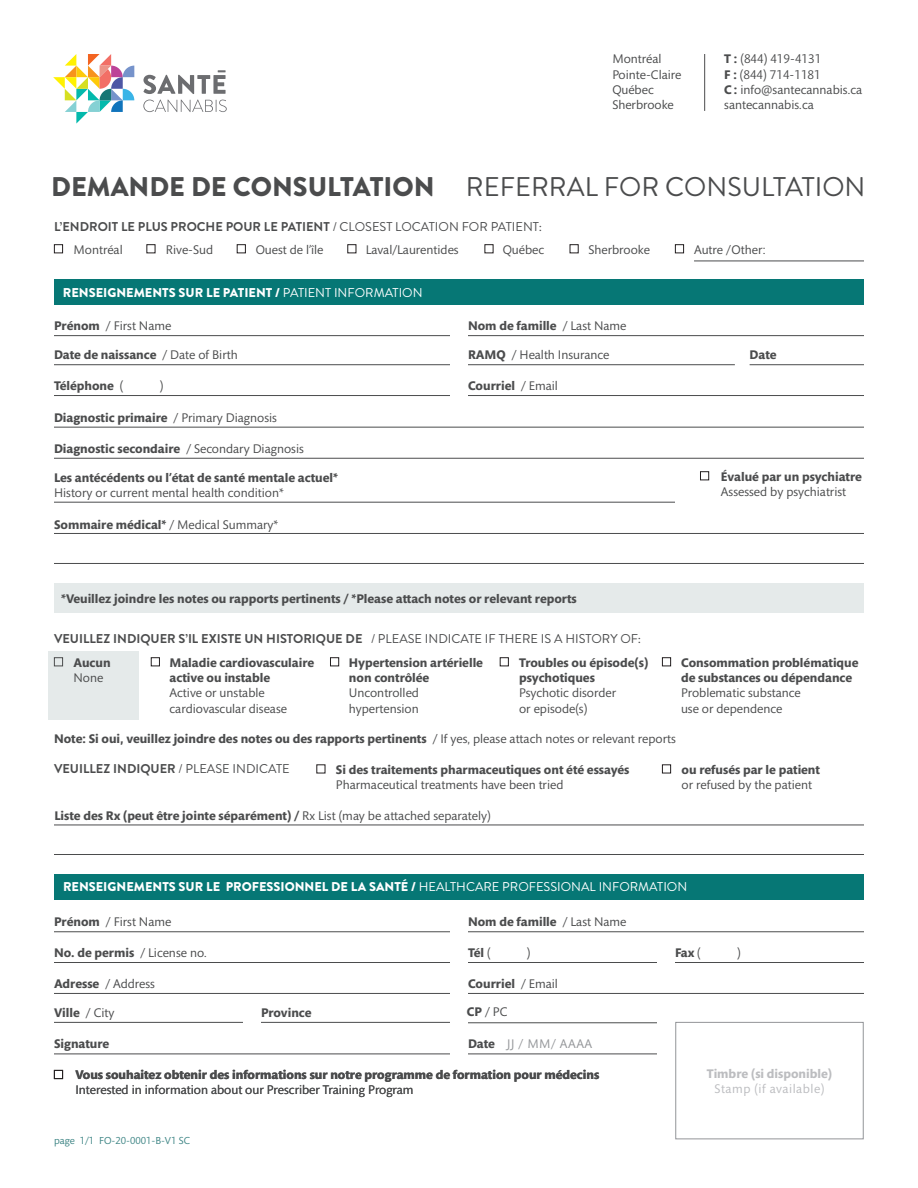
<style>
.page{position:relative;width:918px;height:1188px;background:#fff}
.page>*{position:absolute;margin:0;border:0;box-sizing:border-box;transform-origin:0 0}
.t1{font:27px "Brandon Grotesque";color:#4b4c4d}
.t2{font:900 27px "Brandon Grotesque";color:#4b4c4d}
.t3{font:700 12.75px/15.3px "Mundo Sans Std";color:#4b4c4d}
.t4{font:12.75px/15.3px "Mundo Sans Std";color:#4b4c4d}
.t5{font:700 12.75px "Brandon Grotesque";color:#4b4c4d}
.t6{font:900 12.75px "Brandon Grotesque";color:#fff}
.t7{font:700 12.75px "Mundo Sans Std";color:#bcbdc0}
.t8{font:12.75px "Mundo Sans Std";letter-spacing:.04em;color:#bcbdc0}
.t9{font:12.75px "Mundo Sans Std";letter-spacing:.04em;color:#939598}
.t10{font:10.35px "Mundo Sans Std";color:#3e8585}
.s1{font-weight:700}
.s2{font-weight:400}
.s3{font-weight:700;color:#4b4c4d}
</style>
<div class="page">
<div style="left:48px;top:652px;width:91px;height:68px;background:#e5eaea"></div>
<div style="left:54px;top:583px;width:810px;height:30px;background:#e5eaea"></div>
<div style="left:54px;top:279px;width:810px;height:26px;background:#067775"></div>
<div style="left:54px;top:874px;width:810px;height:26px;background:#067775"></div>
<div style="left:675px;top:244px;width:9px;height:9px;border:1px solid #231f20"></div>
<div style="left:700px;top:471px;width:9px;height:9px;border:1px solid #231f20"></div>
<div style="left:662px;top:764px;width:9px;height:9px;border:1px solid #231f20"></div>
<hr style="left:694px;top:261px;width:170px;height:1px;background:#4b4c4d">
<hr style="left:54px;top:335px;width:396px;height:1px;background:#4b4c4d">
<hr style="left:54px;top:364px;width:396px;height:1px;background:#4b4c4d">
<hr style="left:54px;top:395px;width:396px;height:1px;background:#4b4c4d">
<hr style="left:54px;top:427px;width:810px;height:1px;background:#4b4c4d">
<hr style="left:54px;top:458px;width:810px;height:1px;background:#4b4c4d">
<hr style="left:54px;top:502px;width:621px;height:1px;background:#4b4c4d">
<hr style="left:54px;top:533px;width:810px;height:1px;background:#4b4c4d">
<hr style="left:54px;top:563px;width:810px;height:1px;background:#4b4c4d">
<hr style="left:54px;top:825px;width:810px;height:1px;background:#4b4c4d">
<hr style="left:54px;top:854px;width:810px;height:1px;background:#4b4c4d">
<hr style="left:468px;top:335px;width:396px;height:1px;background:#4b4c4d">
<hr style="left:468px;top:364px;width:267px;height:1px;background:#4b4c4d">
<hr style="left:750px;top:364px;width:114px;height:1px;background:#4b4c4d">
<hr style="left:468px;top:395px;width:396px;height:1px;background:#4b4c4d">
<div style="left:662px;top:657px;width:9px;height:9px;border:1px solid #231f20"></div>
<div style="left:500px;top:657px;width:9px;height:9px;border:1px solid #231f20"></div>
<div style="left:330px;top:657px;width:9px;height:9px;border:1px solid #231f20"></div>
<div style="left:54px;top:657px;width:9px;height:9px;border:1px solid #4b4c4d"></div>
<div style="left:151px;top:657px;width:9px;height:9px;border:1px solid #231f20"></div>
<hr style="left:54px;top:931px;width:396px;height:1px;background:#4b4c4d">
<hr style="left:54px;top:962px;width:396px;height:1px;background:#4b4c4d">
<hr style="left:54px;top:993px;width:396px;height:1px;background:#4b4c4d">
<hr style="left:54px;top:1022px;width:189px;height:1px;background:#4b4c4d">
<hr style="left:261px;top:1022px;width:189px;height:1px;background:#4b4c4d">
<hr style="left:54px;top:1054px;width:396px;height:1px;background:#4b4c4d">
<hr style="left:468px;top:1054px;width:189px;height:1px;background:#4b4c4d">
<hr style="left:468px;top:931px;width:396px;height:1px;background:#4b4c4d">
<hr style="left:468px;top:962px;width:189px;height:1px;background:#4b4c4d">
<hr style="left:675px;top:962px;width:189px;height:1px;background:#4b4c4d">
<hr style="left:468px;top:993px;width:396px;height:1px;background:#4b4c4d">
<hr style="left:468px;top:1022px;width:189px;height:1px;background:#4b4c4d">
<div style="left:54px;top:244px;width:9px;height:9px;border:1px solid #231f20"></div>
<div style="left:146px;top:244px;width:9px;height:9px;border:1px solid #231f20"></div>
<div style="left:237px;top:244px;width:9px;height:9px;border:1px solid #231f20"></div>
<div style="left:347px;top:244px;width:9px;height:9px;border:1px solid #231f20"></div>
<div style="left:485px;top:244px;width:8px;height:9px;border:1px solid #231f20"></div>
<div style="left:570px;top:244px;width:9px;height:9px;border:1px solid #231f20"></div>
<div style="left:675px;top:1022px;width:189px;height:117px;border:1px solid #939598"></div>
<div style="left:54px;top:1070px;width:9px;height:9px;border:1px solid #231f20"></div>
<svg style="left:143px;top:70px;width:84px;height:42px"></svg>
<svg style="left:53px;top:54px;width:81px;height:70px"></svg>
<hr style="left:704px;top:54px;width:1px;height:57px;background:#4b4c4d">
<p class="t4" style="left:612px;top:52px;width:71px">Montréal<br>Pointe-Claire<br>Québec<br>Sherbrooke</p>
<p class="t4" style="left:724px;top:52px;width:139px"><span class="s1">T :</span> (844) 419-4131<br><span class="s1">F :</span> (844) 714-1181<br><span class="s1">C :</span> info@santecannabis.ca santecannabis.ca</p>
<h1 class="t2" style="left:51px;top:168px;width:385px">DEMANDE DE CONSULTATION</h1>
<p class="t5" style="left:54px;top:218px;width:490px">L’ENDROIT LE PLUS PROCHE POUR LE PATIENT <span class="s2">/ CLOSEST LOCATION FOR PATIENT:</span></p>
<h1 class="t1" style="left:466px;top:168px;width:401px">REFERRAL FOR CONSULTATION</h1>
<p class="t4" style="left:74px;top:242px;width:51px">Montréal</p>
<p class="t4" style="left:166px;top:242px;width:49px">Rive-Sud</p>
<p class="t4" style="left:256px;top:242px;width:69px">Ouest de l’île</p>
<p class="t4" style="left:366px;top:242px;width:94px">Laval/Laurentides</p>
<p class="t4" style="left:503px;top:242px;width:43px">Québec</p>
<p class="t4" style="left:589px;top:242px;width:63px">Sherbrooke</p>
<p class="t6" style="left:63px;top:283px;width:361px">RENSEIGNEMENTS SUR LE PATIENT / <span class="s2">PATIENT INFORMATION</span></p>
<p class="t4" style="left:694px;top:242px;width:73px">Autre /Other:</p>
<p class="t4" style="left:54px;top:319px;width:119px"><span class="s1">Prénom</span> / First Name</p>
<p class="t3" style="left:54px;top:348px;width:185px">Date de naissance <span class="s2">/ Date of Birth</span></p>
<p class="t3" style="left:54px;top:378px;width:71px">Téléphone <span class="s2">(</span></p>
<p class="t4" style="left:160px;top:378px;width:5px">)</p>
<p class="t3" style="left:54px;top:410px;width:224px">Diagnostic primaire <span class="s2">/ Primary Diagnosis</span></p>
<p class="t3" style="left:54px;top:441px;width:251px">Diagnostic secondaire <span class="s2">/ Secondary Diagnosis</span></p>
<p class="t3" style="left:54px;top:470px;width:285px">Les antécédents ou l’état de santé mentale actuel*</p>
<p class="t4" style="left:54px;top:485px;width:231px">History or current mental health condition*</p>
<p class="t3" style="left:54px;top:518px;width:226px">Sommaire médical* <span class="s2">/ Medical Summary*</span></p>
<p class="t3" style="left:468px;top:319px;width:160px">Nom de famille <span class="s2">/ Last Name</span></p>
<p class="t4" style="left:468px;top:348px;width:143px"><span class="s1">RAMQ</span> / Health Insurance</p>
<p class="t3" style="left:750px;top:348px;width:29px">Date</p>
<p class="t3" style="left:468px;top:378px;width:91px">Courriel <span class="s2">/ Email</span></p>
<p class="t3" style="left:721px;top:469px;width:143px">Évalué par un psychiatre</p>
<p class="t4" style="left:721px;top:484px;width:127px">Assessed by psychiatrist</p>
<p class="t3" style="left:61px;top:591px;width:517px">*Veuillez joindre les notes ou rapports pertinents / *Please attach notes or relevant reports</p>
<p class="t5" style="left:54px;top:630px;width:589px">VEUILLEZ INDIQUER S’IL EXISTE UN HISTORIQUE DE <span class="s2">/ PLEASE INDICATE IF THERE IS A HISTORY OF:</span></p>
<p class="t3" style="left:74px;top:655px;width:39px">Aucun</p>
<p class="t4" style="left:74px;top:670px;width:31px">None</p>
<p class="t3" style="left:170px;top:655px;width:146px">Maladie cardiovasculaire active ou instable</p>
<p class="t4" style="left:170px;top:686px;width:119px">Active or unstable cardiovascular disease</p>
<p class="t3" style="left:349px;top:655px;width:136px">Hypertension artérielle non contrôlée</p>
<p class="t4" style="left:349px;top:686px;width:72px">Uncontrolled hypertension</p>
<p class="t3" style="left:519px;top:655px;width:131px">Troubles ou épisode(s) psychotiques</p>
<p class="t4" style="left:519px;top:686px;width:99px">Psychotic disorder or episode(s)</p>
<p class="t3" style="left:681px;top:655px;width:179px">Consommation problématique de substances ou dépendance</p>
<p class="t4" style="left:681px;top:686px;width:121px">Problematic substance use or dependence</p>
<p class="t3" style="left:54px;top:731px;width:623px">Note: Si oui, veuillez joindre des notes ou des rapports pertinents <span class="s2">/ If yes, please attach notes or relevant reports</span></p>
<p class="t5" style="left:54px;top:760px;width:237px">VEUILLEZ INDIQUER <span class="s2">/ PLEASE INDICATE</span></p>
<p class="t3" style="left:336px;top:762px;width:295px">Si des traitements pharmaceutiques ont été essayés</p>
<p class="t4" style="left:336px;top:777px;width:229px">Pharmaceutical treatments have been tried</p>
<p class="t3" style="left:682px;top:762px;width:140px">ou refusés par le patient</p>
<p class="t4" style="left:682px;top:777px;width:132px">or refused by the patient</p>
<p class="t3" style="left:54px;top:809px;width:438px">Liste des Rx (peut être jointe séparément) / <span class="s2">Rx List (may be attached separately)</span></p>
<p class="t6" style="left:63px;top:878px;width:626px">RENSEIGNEMENTS SUR LE PROFESSIONNEL DE LA SANTÉ / <span class="s2">HEALTHCARE PROFESSIONAL INFORMATION</span></p>
<p class="t4" style="left:54px;top:915px;width:119px"><span class="s1">Prénom</span> / First Name</p>
<p class="t3" style="left:54px;top:946px;width:154px">No. de permis <span class="s2">/ License no.</span></p>
<p class="t4" style="left:54px;top:976px;width:103px"><span class="s1">Adresse</span> / Address</p>
<p class="t3" style="left:54px;top:1006px;width:62px">Ville <span class="s2">/ City</span></p>
<p class="t3" style="left:54px;top:1036px;width:57px">Signature</p>
<p class="t3" style="left:468px;top:915px;width:160px">Nom de famille <span class="s2">/ Last Name</span></p>
<p class="t3" style="left:468px;top:945px;width:24px">Tél <span class="s2">(</span></p>
<p class="t4" style="left:527px;top:946px;width:5px">)</p>
<p class="t3" style="left:675px;top:945px;width:27px">Fax <span class="s2">(</span></p>
<p class="t4" style="left:737px;top:946px;width:5px">)</p>
<p class="t3" style="left:468px;top:976px;width:91px">Courriel <span class="s2">/ Email</span></p>
<p class="t3" style="left:261px;top:1006px;width:52px">Province</p>
<p class="t4" style="left:467px;top:1005px;width:42px"><span class="s1">CP</span> / PC</p>
<p class="t9" style="left:468px;top:1037px;width:126px"><span class="s3">Date</span> JJ / MM/ AAAA</p>
<p class="t3" style="left:75px;top:1067px;width:525px">Vous souhaitez obtenir des informations sur notre programme de formation pour médecins</p>
<p class="t4" style="left:75px;top:1083px;width:340px">Interested in information about our Prescriber Training Program</p>
<p class="t10" style="left:54px;top:1135px;width:138px">page 1/1 FO-20-0001-B-V1 SC</p>
<p class="t7" style="left:707px;top:1067px;width:127px">Timbre (si disponible)</p>
<p class="t8" style="left:715px;top:1082px;width:111px">Stamp (if available)</p>
</div>
